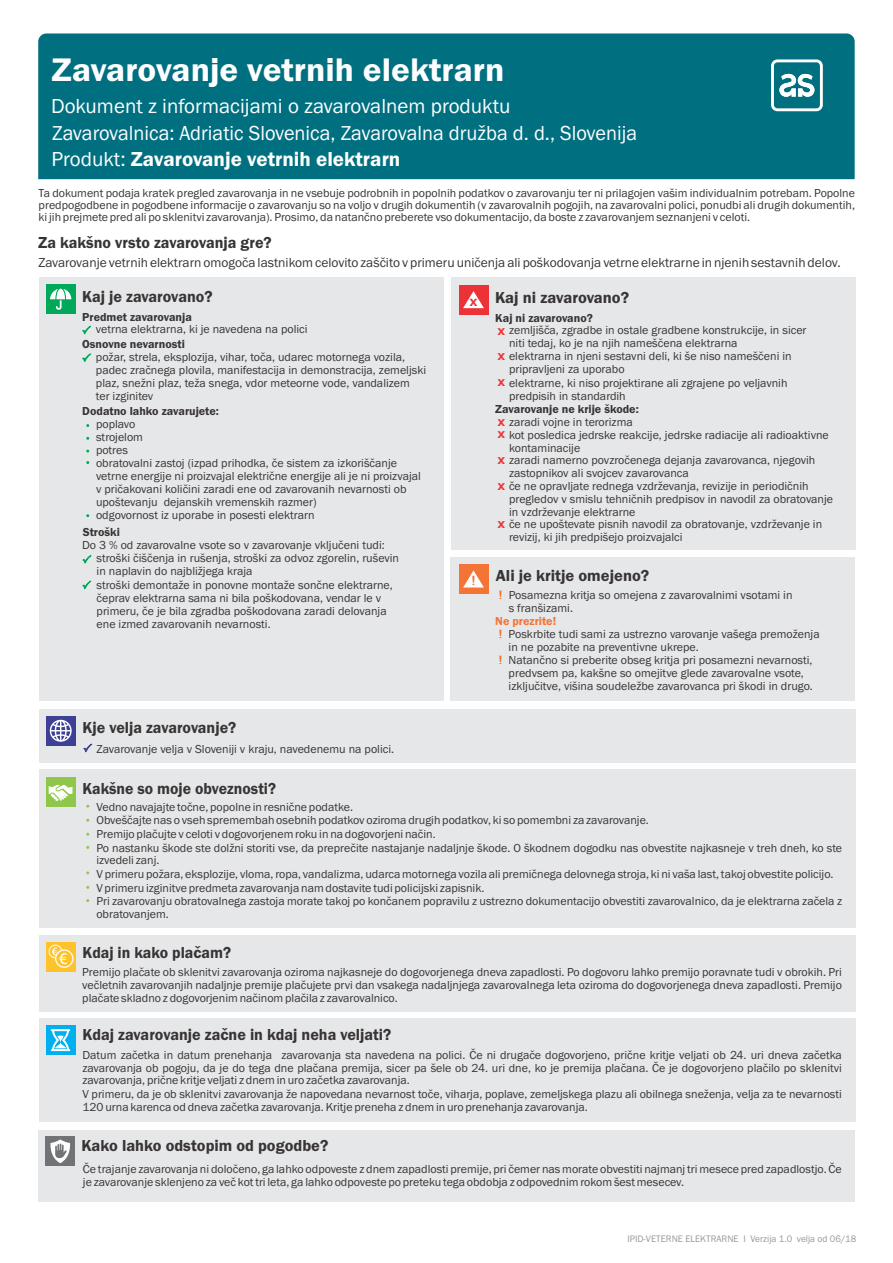
<style>
.page{position:relative;width:893px;height:1263px;background:#fff}
.page>*{position:absolute;margin:0;border:0;box-sizing:border-box;transform-origin:0 0}
.t1{font:600 33.75px "Franklin Gothic";color:#fefefe;scale:1.04 1}
.t2{font:21px "Franklin Gothic";color:#fefefe}
.t3{font:600 21px "Franklin Gothic";color:#fefefe}
.t4{font:600 16.5px "Franklin Gothic";color:#373435}
.t5{font:600 16.5px "Franklin Gothic";color:#373435;scale:.95 1}
.t6{font:600 16.5px "Franklin Gothic";color:#373435;scale:.96 1}
.t7{font:13.5px "Franklin Gothic";color:#373435}
.t8{font:condensed 12.3px "Swiss 721 BT";color:#f37435;scale:1.72 1}
.t9{font:12px/13px "Franklin Gothic";color:#373435}
.t10{font:600 12px "Franklin Gothic";color:#373435}
.t11{font:600 12px "Franklin Gothic";color:#f37435}
.t12{font:9.75px "Franklin Gothic";color:#96989a}
.t13{font:700 condensed 9.6px "Swiss 721 BT";color:#ed3237;scale:1.54 1}
.t14{font:700 condensed 9.15px/12.3px "Swiss 721 BT";color:#ed3237;scale:1.55 1}
.s1{font-weight:400}
</style>
<div class="page">
<div style="left:38px;top:33px;width:817px;height:146px;background:#007081"></div>
<div style="left:39px;top:277px;width:404px;height:424px;background:#e6e7e8"></div>
<div style="left:39px;top:709px;width:817px;height:53px;background:#e6e7e8"></div>
<div style="left:39px;top:770px;width:817px;height:158px;background:#e6e7e8"></div>
<div style="left:39px;top:935px;width:817px;height:77px;background:#e6e7e8"></div>
<div style="left:451px;top:277px;width:405px;height:273px;background:#e6e7e8"></div>
<div style="left:450px;top:557px;width:405px;height:144px;background:#e6e7e8"></div>
<div style="left:459px;top:285px;width:29px;height:29px;background:#ed3237"></div>
<div style="left:459px;top:564px;width:29px;height:29px;background:#f37435"></div>
<div style="left:46px;top:942px;width:29px;height:29px;background:#fec32b"></div>
<svg style="left:82px;top:325px;width:9px;height:10px"></svg>
<svg style="left:82px;top:353px;width:9px;height:9px"></svg>
<svg style="left:82px;top:554px;width:10px;height:10px"></svg>
<svg style="left:82px;top:580px;width:10px;height:10px"></svg>
<svg style="left:83px;top:743px;width:10px;height:10px"></svg>
<svg style="left:463px;top:291px;width:21px;height:17px"></svg>
<svg style="left:463px;top:570px;width:21px;height:17px"></svg>
<svg style="left:499px;top:590px;width:2px;height:9px"></svg>
<svg style="left:499px;top:630px;width:2px;height:8px"></svg>
<svg style="left:499px;top:656px;width:2px;height:8px"></svg>
<div style="left:49px;top:945px;width:13px;height:13px;border:1px solid #fefefe;border-radius:50%"></div>
<svg style="left:55px;top:949px;width:18px;height:19px"></svg>
<svg style="left:52px;top:947px;width:15px;height:17px"></svg>
<div style="left:771px;top:59px;width:52px;height:52px;border:3px solid #fefefe;border-radius:5px"></div>
<svg style="left:779px;top:74px;width:35px;height:23px"></svg>
<div style="left:46px;top:285px;width:29px;height:29px;background:#00a859"></div>
<svg style="left:50px;top:289px;width:21px;height:21px"></svg>
<div style="left:46px;top:777px;width:29px;height:29px;background:#8fc74a"></div>
<svg style="left:49px;top:785px;width:24px;height:16px"></svg>
<div style="left:46px;top:716px;width:29px;height:29px;background:#3e4095"></div>
<svg style="left:50px;top:720px;width:22px;height:22px"></svg>
<div style="left:39px;top:1018px;width:817px;height:104px;background:#e6e7e8"></div>
<div style="left:46px;top:1025px;width:29px;height:30px;background:#00afef"></div>
<svg style="left:51px;top:1029px;width:19px;height:22px"></svg>
<div style="left:38px;top:1129px;width:817px;height:72px;background:#e6e7e8"></div>
<div style="left:46px;top:1137px;width:29px;height:29px;background:#727376"></div>
<svg style="left:50px;top:1139px;width:20px;height:24px"></svg>
<h1 class="t1" style="left:52px;top:57px;width:437px">Zavarovanje vetrnih elektrarn</h1>
<h2 class="t2" style="left:52px;top:125px;width:586px">Zavarovalnica: Adriatic Slovenica, Zavarovalna družba d. d., Slovenija</h2>
<h2 class="t2" style="left:51px;top:98px;width:461px">Dokument z informacijami o zavarovalnem produktu</h2>
<h2 class="t3" style="left:51px;top:151px;width:350px"><span class="s1">Produkt:</span> Zavarovanje vetrnih elektrarn</h2>
<p class="t9" style="left:39px;top:188px;width:818px;line-height:12.1px;text-align:justify">Ta dokument podaja kratek pregled zavarovanja in ne vsebuje podrobnih in popolnih podatkov o zavarovanju ter ni prilagojen vašim individualnim potrebam. Popolne predpogodbene in pogodbene informacije o zavarovanju so na voljo v drugih dokumentih (v zavarovalnih pogojih, na zavarovalni polici, ponudbi ali drugih dokumentih, ki jih prejmete pred ali po sklenitvi zavarovanja). Prosimo, da natančno preberete vso dokumentacijo, da boste z zavarovanjem seznanjeni v celoti.</p>
<h3 class="t4" style="left:38px;top:237px;width:235px">Za kakšno vrsto zavarovanja gre?</h3>
<p class="t7" style="left:38px;top:257px;width:804px">Zavarovanje vetrnih elektrarn omogoča lastnikom celovito zaščito v primeru uničenja ali poškodovanja vetrne elektrarne in njenih sestavnih delov.</p>
<h3 class="t4" style="left:82px;top:291px;width:132px">Kaj je zavarovano?</h3>
<h3 class="t4" style="left:495px;top:291px;width:136px">Kaj ni zavarovano?</h3>
<p class="t13" style="left:469px;top:299px;width:7px">X</p>
<p class="t10" style="left:82px;top:312px;width:111px">Predmet zavarovanja</p>
<p class="t9" style="left:96px;top:324px;width:213px">vetrna elektrarna, ki je navedena na polici</p>
<p class="t9" style="left:96px;top:351px;width:332px">požar, strela, eksplozija, vihar, toča, udarec motornega vozila, padec zračnega plovila, manifestacija in demonstracija, zemeljski plaz, snežni plaz, teža snega, vdor meteorne vode, vandalizem ter izginitev</p>
<p class="t10" style="left:82px;top:340px;width:104px">Osnovne nevarnosti</p>
<p class="t10" style="left:82px;top:407px;width:138px">Dodatno lahko zavarujete:</p>
<p class="t9" style="left:96px;top:418px;width:326px">poplavo<br>strojelom<br>potres<br>obratovalni zastoj (izpad prihodka, če sistem za izkoriščanje vetrne energije ni proizvajal električne energije ali je ni proizvajal v pričakovani količini zaradi ene od zavarovanih nevarnosti ob upoštevanju dejanskih vremenskih razmer)<br>odgovornost iz uporabe in posesti elektrarn</p>
<p class="t9" style="left:97px;top:540px;width:304px;text-indent:-15px">Do 3 % od zavarovalne vsote so v zavarovanje vključeni tudi: stroški čiščenja in rušenja, stroški za odvoz zgorelin, ruševin in naplavin do najbližjega kraja<br>stroški demontaže in ponovne montaže sončne elektrarne, čeprav elektrarna sama ni bila poškodovana, vendar le v primeru, če je bila zgradba poškodovana zaradi delovanja ene izmed zavarovanih nevarnosti.</p>
<p class="t10" style="left:83px;top:527px;width:39px">Stroški</p>
<h3 class="t4" style="left:82px;top:721px;width:155px">Kje velja zavarovanje?</h3>
<p class="t9" style="left:97px;top:743px;width:299px">Zavarovanje velja v Sloveniji v kraju, navedenemu na polici.</p>
<h3 class="t5" style="left:82px;top:782px;width:205px">Kakšne so moje obveznosti?</h3>
<p class="t8" style="left:471px;top:576px;width:5px">!</p>
<p class="t10" style="left:495px;top:313px;width:99px">Kaj ni zavarovano?</p>
<p class="t9" style="left:509px;top:325px;width:299px">zemljišča, zgradbe in ostale gradbene konstrukcije, in sicer niti tedaj, ko je na njih nameščena elektrarna<br>elektrarna in njeni sestavni deli, ki še niso nameščeni in pripravljeni za uporabo<br>elektrarne, ki niso projektirane ali zgrajene po veljavnih predpisih in standardih</p>
<p class="t9" style="left:509px;top:417px;width:326px">zaradi vojne in terorizma<br>kot posledica jedrske reakcije, jedrske radiacije ali radioaktivne kontaminacije<br>zaradi namerno povzročenega dejanja zavarovanca, njegovih zastopnikov ali svojcev zavarovanca<br>če ne opravljate rednega vzdrževanja, revizije in periodičnih pregledov v smislu tehničnih predpisov in navodil za obratovanje in vzdrževanje elektrarne<br>če ne upoštevate pisnih navodil za obratovanje, vzdrževanje in revizij, ki jih predpišejo proizvajalci</p>
<p class="t14" style="left:497px;top:326px;width:6px">X</p>
<p class="t14" style="left:497px;top:352px;width:6px">X</p>
<p class="t14" style="left:497px;top:378px;width:6px">X</p>
<p class="t14" style="left:497px;top:417px;width:6px">X<br>X</p>
<p class="t14" style="left:497px;top:456px;width:6px">X</p>
<p class="t14" style="left:497px;top:481px;width:6px">X</p>
<p class="t14" style="left:497px;top:520px;width:6px">X</p>
<p class="t10" style="left:495px;top:404px;width:145px">Zavarovanje ne krije škode:</p>
<h3 class="t4" style="left:496px;top:570px;width:155px">Ali je kritje omejeno?</h3>
<p class="t9" style="left:509px;top:589px;width:285px">Posamezna kritja so omejena z zavarovalnimi vsotami in s franšizami.</p>
<p class="t9" style="left:509px;top:629px;width:313px">Poskrbite tudi sami za ustrezno varovanje vašega premoženja in ne pozabite na preventivne ukrepe.<br>Natančno si preberite obseg kritja pri posamezni nevarnosti, predvsem pa, kakšne so omejitve glede zavarovalne vsote, izključitve, višina soudeležbe zavarovanca pri škodi in drugo.</p>
<p class="t11" style="left:495px;top:616px;width:62px">Ne prezrite!</p>
<p class="t9" style="left:96px;top:801px;width:747px">Vedno navajajte točne, popolne in resnične podatke.<br>Obveščajte nas o vseh spremembah osebnih podatkov oziroma drugih podatkov, ki so pomembni za zavarovanje.<br>Premijo plačujte v celoti v dogovorjenem roku in na dogovorjeni način.<br>Po nastanku škode ste dolžni storiti vse, da preprečite nastajanje nadaljnje škode. O škodnem dogodku nas obvestite najkasneje v treh dneh, ko ste izvedeli zanj.<br>V primeru požara, eksplozije, vloma, ropa, vandalizma, udarca motornega vozila ali premičnega delovnega stroja, ki ni vaša last, takoj obvestite policijo.<br>V primeru izginitve predmeta zavarovanja nam dostavite tudi policijski zapisnik.<br>Pri zavarovanju obratovalnega zastoja morate takoj po končanem popravilu z ustrezno dokumentacijo obvestiti zavarovalnico, da je elektrarna začela z obratovanjem.</p>
<h3 class="t6" style="left:82px;top:946px;width:156px">Kdaj in kako plačam?</h3>
<p class="t9" style="left:82px;top:966px;width:761px;text-align:justify">Premijo plačate ob sklenitvi zavarovanja oziroma najkasneje do dogovorjenega dneva zapadlosti. Po dogovoru lahko premijo poravnate tudi v obrokih. Pri večletnih zavarovanjih nadaljnje premije plačujete prvi dan vsakega nadaljnjega zavarovalnega leta oziroma do dogovorjenega dneva zapadlosti. Premijo plačate skladno z dogovorjenim načinom plačila z zavarovalnico.</p>
<h3 class="t4" style="left:82px;top:1029px;width:310px">Kdaj zavarovanje začne in kdaj neha veljati?</h3>
<p class="t9" style="left:82px;top:1049px;width:761px">Datum začetka in datum prenehanja zavarovanja sta navedena na polici. Če ni drugače dogovorjeno, prične kritje veljati ob 24. uri dneva začetka zavarovanja ob pogoju, da je do tega dne plačana premija, sicer pa šele ob 24. uri dne, ko je premija plačana. Če je dogovorjeno plačilo po sklenitvi zavarovanja, prične kritje veljati z dnem in uro začetka zavarovanja.<br>V primeru, da je ob sklenitvi zavarovanja že napovedana nevarnost toče, viharja, poplave, zemeljskega plazu ali obilnega sneženja, velja za te nevarnosti 120 urna karenca od dneva začetka zavarovanja. Kritje preneha z dnem in uro prenehanja zavarovanja.</p>
<h3 class="t4" style="left:81px;top:1140px;width:249px">Kako lahko odstopim od pogodbe?</h3>
<p class="t9" style="left:83px;top:1163px;width:760px">Če trajanje zavarovanja ni določeno, ga lahko odpoveste z dnem zapadlosti premije, pri čemer nas morate obvestiti najmanj tri mesece pred zapadlostjo. Če je zavarovanje sklenjeno za več kot tri leta, ga lahko odpoveste po preteku tega obdobja z odpovednim rokom šest mesecev.</p>
<p class="t12" style="left:627px;top:1235px;width:230px">IPID-VETERNE ELEKTRARNE I Verzija 1.0 velja od 06/18</p>
</div>
